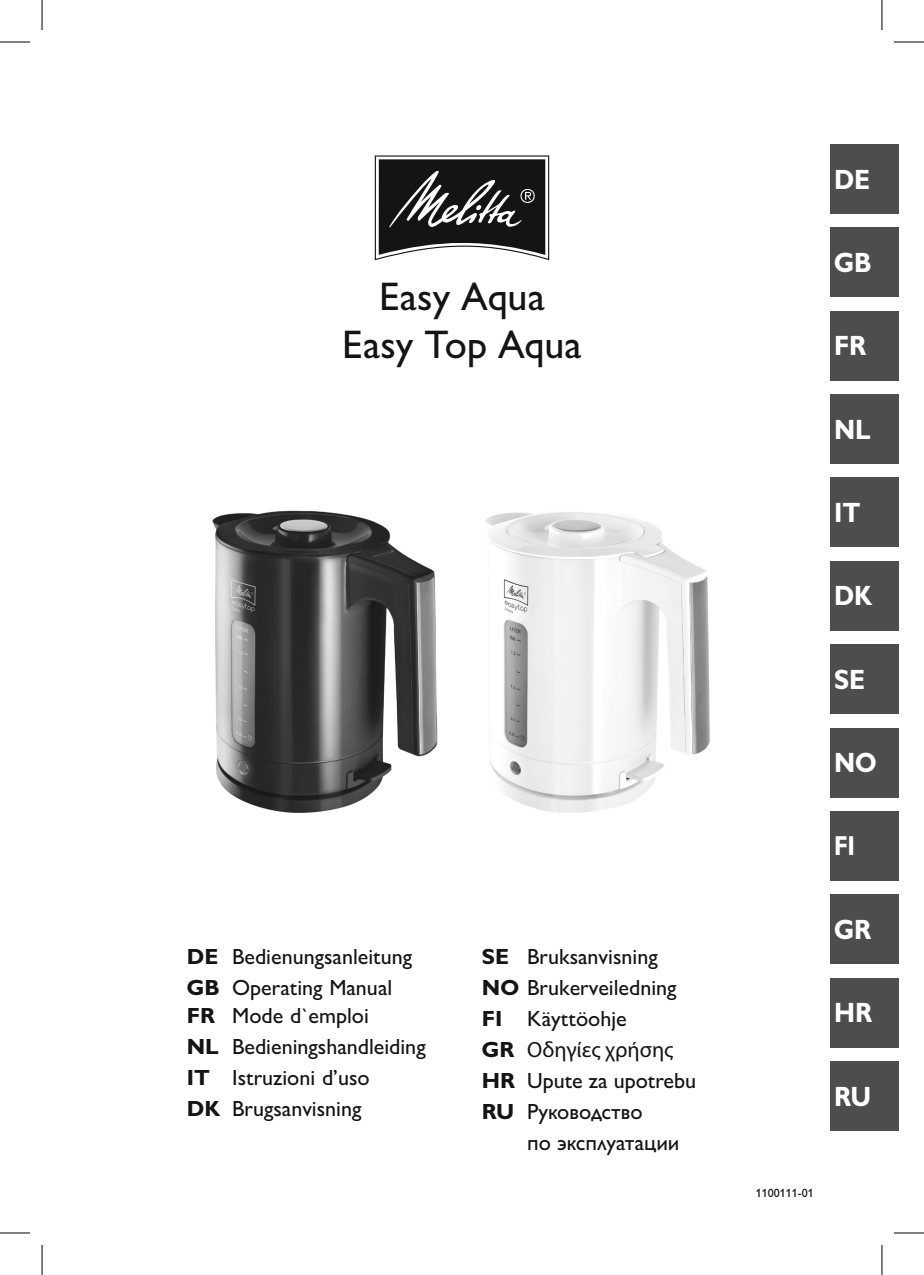
<style>
.page{position:relative;width:924px;height:1275px;background:#fff}
.page>*{position:absolute;margin:0;border:0;box-sizing:border-box;transform-origin:0 0}
.t1{font:500 40px/48px "Gill Sans MT Pro Cyr";color:#131413;text-align:center}
.t2{font:700 28px "Gill Sans MT Pro Cyr";color:#fff;scale:.9 1}
.t3{font:700 27.6px "Gill Sans MT Pro Cyr";color:#fff;scale:.83 1}
.t4{font:500 22px/30.8px "Gill Sans MT Pro Cyr";color:#131413}
.t5{font:22px "Myriad Pro";color:#131413}
.t6{font:12px "Gill Alt One";color:#131413}
.s1{font-weight:700}
.s2{font-family:"Gill Sans MT Pro Cyr";font-weight:700}
</style>
<div class="page">
<svg style="left:374px;top:155px;width:175px;height:105px"></svg>
<img style="left:485px;top:512px;width:225px;height:301px">
<div style="left:830px;top:144px;width:68px;height:70px;background:#4d4d4c"></div>
<div style="left:830px;top:227px;width:68px;height:70px;background:#4d4d4c"></div>
<div style="left:830px;top:311px;width:68px;height:69px;background:#4d4d4c"></div>
<div style="left:830px;top:394px;width:68px;height:70px;background:#4d4d4c"></div>
<div style="left:830px;top:477px;width:68px;height:70px;background:#4d4d4c"></div>
<div style="left:830px;top:561px;width:68px;height:69px;background:#4d4d4c"></div>
<div style="left:830px;top:644px;width:68px;height:70px;background:#4d4d4c"></div>
<div style="left:830px;top:727px;width:68px;height:70px;background:#4d4d4c"></div>
<div style="left:830px;top:811px;width:68px;height:69px;background:#4d4d4c"></div>
<div style="left:830px;top:894px;width:68px;height:70px;background:#4d4d4c"></div>
<div style="left:830px;top:977px;width:68px;height:70px;background:#4d4d4c"></div>
<div style="left:830px;top:1061px;width:68px;height:70px;background:#4d4d4c"></div>
<img style="left:212px;top:510px;width:226px;height:303px">
<hr style="left:0;top:42px;width:30px;height:1px;background:#000">
<hr style="left:893px;top:42px;width:30px;height:1px;background:#000">
<hr style="left:0;top:1232px;width:30px;height:1px;background:#000">
<hr style="left:893px;top:1232px;width:30px;height:1px;background:#000">
<hr style="left:42px;top:0;width:1px;height:30px;background:#000">
<hr style="left:42px;top:1245px;width:1px;height:30px;background:#000">
<hr style="left:881px;top:0;width:1px;height:30px;background:#000">
<hr style="left:881px;top:1245px;width:1px;height:30px;background:#000">
<h1 class="t1" style="left:342px;top:272px;width:241px">Easy Aqua<br>Easy Top Aqua</h1>
<p class="t4" style="left:187px;top:941px;width:227px"><span class="s1">DE</span> Bedienungsanleitung<br><span class="s1">GB</span> Operating Manual</p>
<p class="t4" style="left:187px;top:1000px;width:240px"><span class="s1">FR</span> Mode d`emploi<br><span class="s1">NL</span> Bedieningshandleiding<br><span class="s1">IT</span> Istruzioni d’uso<br><span class="s1">DK</span> Brugsanvisning</p>
<p class="t4" style="left:481px;top:941px;width:196px"><span class="s1">SE</span> Bruksanvisning<br><span class="s1">NO</span> Brukerveiledning<br><span class="s1">FI</span> Käyttöohje</p>
<p class="t5" style="left:481px;top:1036px;width:193px"><span class="s2">GR</span> Οδηγίες χρήσης</p>
<p class="t4" style="left:481px;top:1064px;width:215px"><span class="s1">HR</span> Upute za upotrebu<br><span class="s1">RU</span> Руководство</p>
<p class="t4" style="left:527px;top:1126px;width:154px">по эксплуатации</p>
<p class="t2" style="left:833px;top:162px;width:42px">DE</p>
<p class="t2" style="left:833px;top:245px;width:44px">GB</p>
<p class="t2" style="left:833px;top:328px;width:37px">FR</p>
<p class="t2" style="left:833px;top:412px;width:42px">NL</p>
<p class="t2" style="left:833px;top:495px;width:31px">IT</p>
<p class="t2" style="left:833px;top:578px;width:44px">DK</p>
<p class="t2" style="left:833px;top:662px;width:36px">SE</p>
<p class="t2" style="left:833px;top:745px;width:49px">NO</p>
<p class="t3" style="left:833px;top:829px;width:27px">FI</p>
<p class="t2" style="left:833px;top:912px;width:43px">GR</p>
<p class="t2" style="left:833px;top:995px;width:44px">HR</p>
<p class="t2" style="left:833px;top:1078px;width:43px">RU</p>
<p class="t6" style="left:755px;top:1186px;width:59px">1100111-01</p>
</div>
